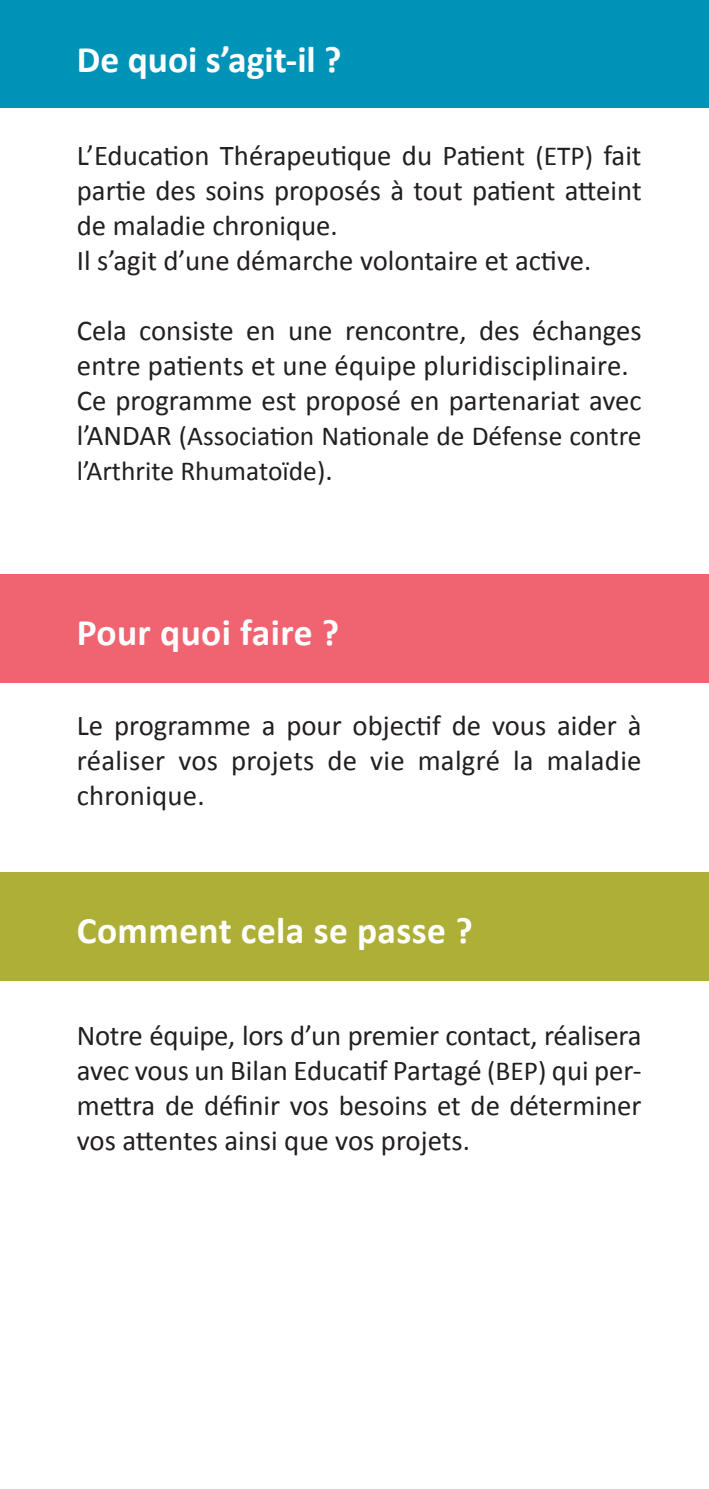
<style>
.page{position:relative;width:709px;height:1489px;background:#fff}
.page>*{position:absolute;margin:0;border:0;box-sizing:border-box;transform-origin:0 0}
.t1{font:700 37.5px "Calibri";letter-spacing:.01em;color:#fff}
.t2{font:28.75px/35px "Calibri";color:#231f20;text-align:justify}
.t3{font:27.5px/35px "Calibri";color:#231f20}
.s1{font-size:27.5px}
.s2{font-size:28.75px}
</style>
<div class="page">
<div style="left:0;top:872px;width:709px;height:108px;background:#aeaf37"></div>
<div style="left:0;top:0;width:709px;height:107px;background:#0093b8"></div>
<hr style="left:708px;top:234px;width:1px;height:109px;background:#aeaf37">
<div style="left:0;top:574px;width:709px;height:109px;background:#f06371"></div>
<p class="t1" style="left:77px;top:33px;width:266px">De quoi s’agit-il ?</p>
<p class="t2" style="left:77px;top:137px;width:566px">L’Education Thérapeutique du Patient <span class="s1">(ETP)</span> fait partie des soins proposés à tout patient atteint de maladie chronique.</p>
<p class="t2" style="left:77px;top:242px;width:516px">Il s’agit d’une démarche volontaire et active.</p>
<p class="t2" style="left:77px;top:312px;width:566px">Cela consiste en une rencontre, des échanges entre patients et une équipe pluridisciplinaire.</p>
<p class="t2" style="left:77px;top:382px;width:566px">Ce programme est proposé en partenariat avec</p>
<p class="t3" style="left:77px;top:417px;width:566px"><span class="s2">l’ANDAR</span> (Association Nationale de Défense contre l’Arthrite Rhumatoïde)<span class="s2">.</span></p>
<p class="t1" style="left:77px;top:606px;width:264px">Pour quoi faire ?</p>
<p class="t2" style="left:77px;top:707px;width:566px">Le programme a pour objectif de vous aider à réaliser vos projets de vie malgré la maladie chronique.</p>
<p class="t1" style="left:77px;top:903px;width:397px">Comment cela se passe ?</p>
<p class="t2" style="left:77px;top:1017px;width:566px">Notre équipe, lors d’un premier contact, réalisera avec vous un Bilan Educatif Partagé <span class="s1">(BEP)</span> qui per&shy;mettra de définir vos besoins et de déterminer vos attentes ainsi que vos projets.</p>
</div>
